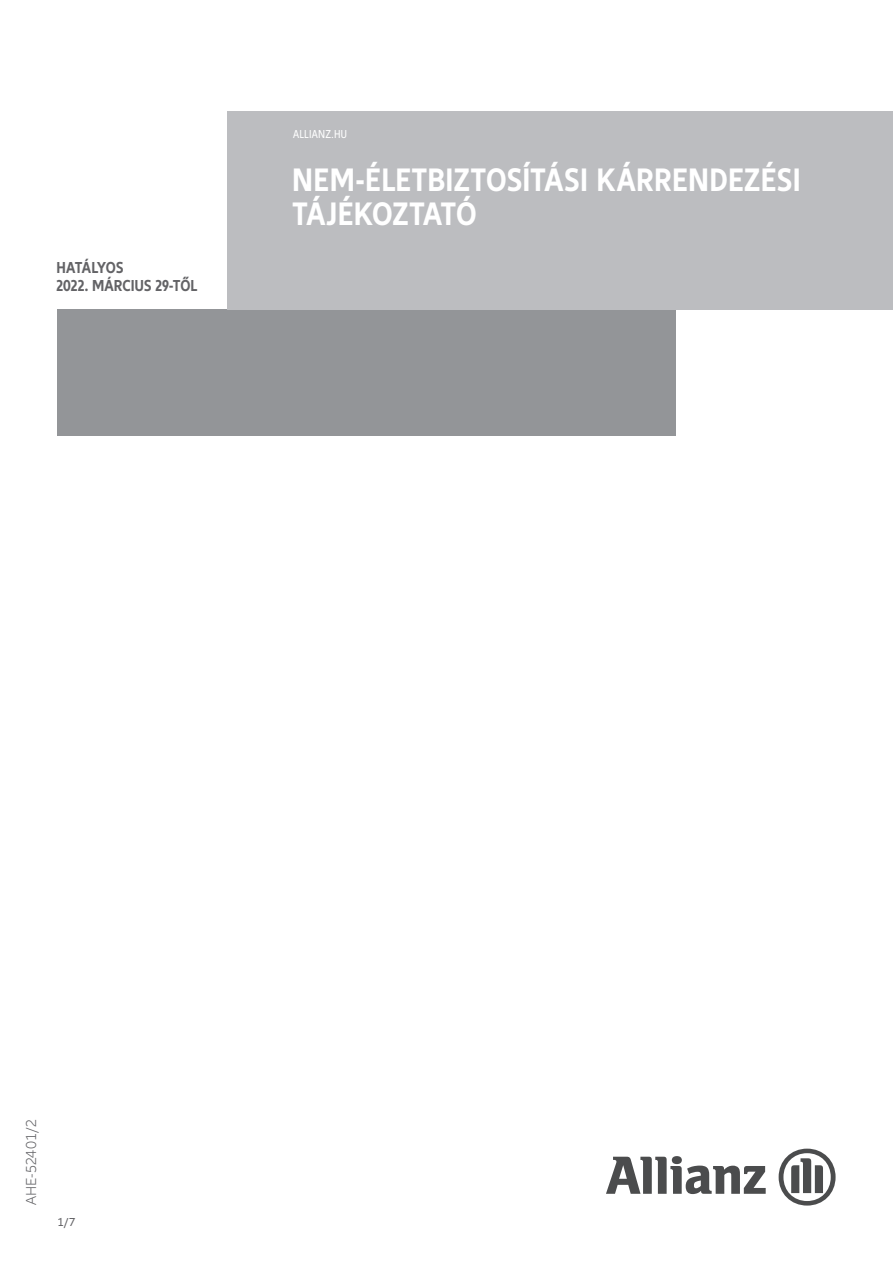
<style>
.page{position:relative;width:893px;height:1263px;background:#fff}
.page>*{position:absolute;margin:0;border:0;box-sizing:border-box;transform-origin:0 0}
.t1{font:700 condensed 33.75px/33.8px "Allianz Neo";letter-spacing:.005em;color:#fff}
.t2{font:700 condensed 16.5px/18px "Allianz Neo";color:#636366}
.t3{font:300 15px "Allianz Neo";color:#636366}
.t4{font:condensed 12px "Allianz Neo";letter-spacing:.025em;color:#fff}
.t5{font:12px "Allianz Neo";color:#636366}
</style>
<div class="page">
<div style="left:57px;top:309px;width:619px;height:126px;background:#939598"></div>
<div style="left:227px;top:111px;width:666px;height:198px;background:#bcbdc0"></div>
<svg style="left:606px;top:1156px;width:160px;height:38px"></svg>
<svg style="left:779px;top:1148px;width:57px;height:57px"></svg>
<p class="t2" style="left:56px;top:259px;width:143px">HATÁLYOS<br>2022. MÁRCIUS 29-TŐL</p>
<p class="t4" style="left:293px;top:128px;width:56px">ALLIANZ.HU</p>
<p class="t1" style="left:292px;top:164px;width:510px">NEM-ÉLETBIZTOSÍTÁSI KÁRRENDEZÉSI<br>TÁJÉKOZTATÓ</p>
<p class="t3" style="left:23px;top:1205px;width:88px;rotate:-90deg">AHE-52401/2</p>
<p class="t5" style="left:57px;top:1215px;width:20px">1/7</p>
</div>
